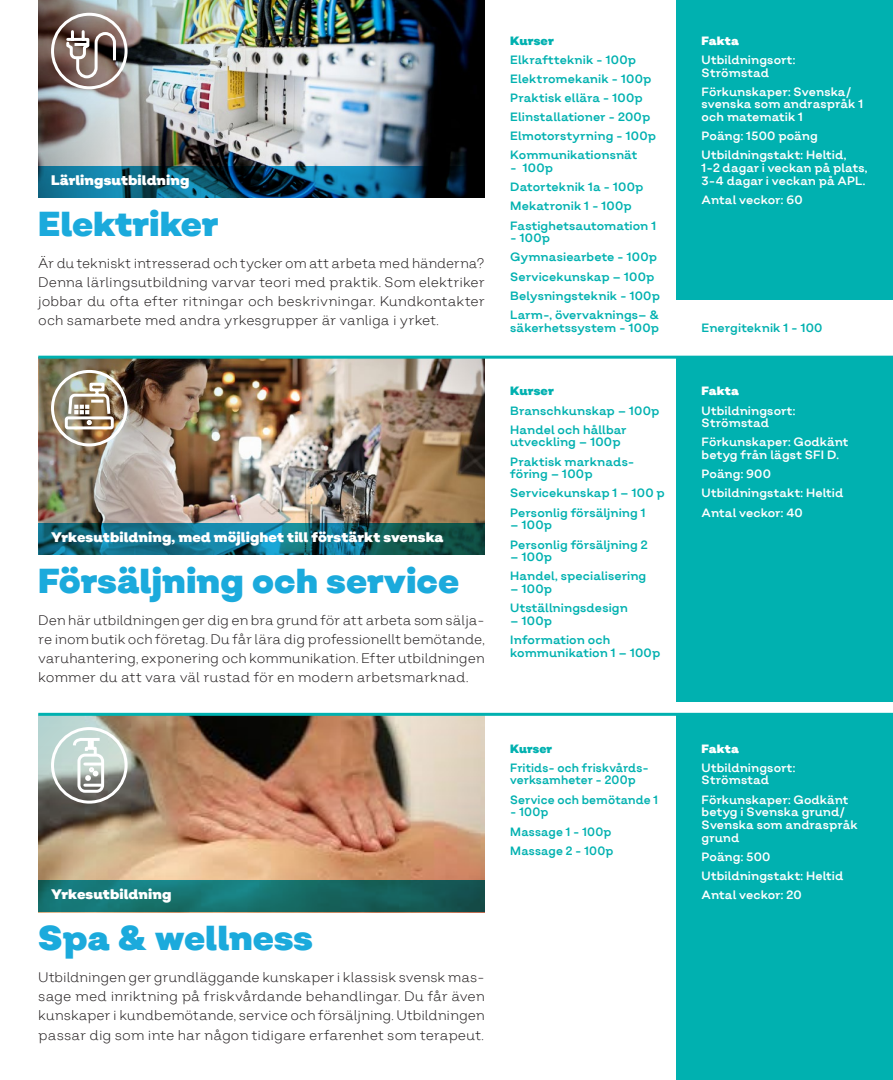
<style>
.page{position:relative;width:893px;height:1080px;background:#fff}
.page>*{position:absolute;margin:0;border:0;box-sizing:border-box;transform-origin:0 0}
.Rubrik_halvsidor{font:900 34.5px "Salvatore";color:#1baadc}
.Brödtext{font:300 13.8px/19.2px "Salvatore";letter-spacing:-.005em;color:#231f20;text-align:justify}
.Brödtext-2{font:300 13.8px/19.2px "Salvatore";letter-spacing:-.005em;color:#231f20;text-align:justify;scale:.95 1}
.Brödtext-3{font:900 13.8px "Salvatore";letter-spacing:.005em;color:#fff}
.minitext{font:12px/12.8px "Salvatore";letter-spacing:.005em;color:#00b1b0}
.minitext-2{font:12px/12.8px "Salvatore";letter-spacing:.005em;color:#fff}
.minitext-3{font:12px/12.8px "Salvatore";letter-spacing:.005em;color:#00b1b0;scale:.96 1}
.minitext-4{font:900 12px "Salvatore";letter-spacing:.015em;color:#fff}
.minitext-5{font:900 12px "Salvatore";letter-spacing:.005em;color:#00b1b0}
.minitext-6{font:900 12px "Salvatore";letter-spacing:.005em;color:#00b1b0;scale:.96 1}
</style>
<div class="page">
<img style="left:38px;top:359px;width:447px;height:164px">
<img style="left:39px;top:359px;width:433px;height:164px">
<div style="left:676px;top:357px;width:217px;height:345px;background:#00b1b0"></div>
<svg style="left:38px;top:523px;width:447px;height:32px;background:#126777"></svg>
<hr style="left:38px;top:356px;width:855px;height:3px;background:#00b1b0">
<img style="left:471px;top:0;width:14px;height:166px">
<img style="left:38px;top:0;width:433px;height:166px">
<div style="left:676px;top:0;width:217px;height:300px;background:#00b1b0"></div>
<svg style="left:38px;top:166px;width:447px;height:32px;background:#0b506d"></svg>
<div style="left:51px;top:13px;width:77px;height:76px;border:3px solid #fff;border-radius:50%"></div>
<svg style="left:65px;top:29px;width:52px;height:51px"></svg>
<img style="left:471px;top:716px;width:14px;height:164px">
<img style="left:38px;top:716px;width:433px;height:164px">
<div style="left:676px;top:714px;width:217px;height:366px;background:#00b1b0"></div>
<svg style="left:38px;top:880px;width:447px;height:32px;background:#166c68"></svg>
<hr style="left:38px;top:713px;width:855px;height:3px;background:#00b1b0">
<div style="left:51px;top:727px;width:77px;height:77px;border:3px solid #fff;border-radius:50%"></div>
<div style="left:77px;top:754px;width:27px;height:39px;border:3px solid #fff;border-radius:6px"></div>
<hr style="left:85px;top:763px;width:17px;height:3px;background:#fff">
<hr style="left:85px;top:784px;width:17px;height:3px;background:#fff">
<svg style="left:85px;top:767px;width:13px;height:14px"></svg>
<svg style="left:71px;top:736px;width:32px;height:21px"></svg>
<div style="left:51px;top:370px;width:77px;height:76px;border:3px solid #fff;border-radius:50%"></div>
<svg style="left:63px;top:381px;width:52px;height:50px"></svg>
<p class="Brödtext-3" style="left:51px;top:171px;width:140px">Lärlingsutbildning</p>
<p class="Rubrik_halvsidor" style="left:38px;top:201px;width:182px">Elektriker</p>
<p class="Brödtext-2" style="left:38px;top:253px;width:471px">Är du tekniskt intresserad och tycker om att arbeta med händerna?<br>Denna lärlingsutbildning varvar teori med praktik. Som elektriker jobbar du ofta efter ritningar och beskrivningar. Kundkontakter och samarbete med andra yrkesgrupper är vanliga i yrket.</p>
<p class="Brödtext-3" style="left:51px;top:528px;width:394px">Yrkesutbildning, med möjlighet till förstärkt svenska</p>
<p class="Rubrik_halvsidor" style="left:38px;top:558px;width:423px">Försäljning och service</p>
<p class="Brödtext" style="left:38px;top:610px;width:448px">Den här utbildningen ger dig en bra grund för att arbeta som sälja&shy;re inom butik och företag. Du får lära dig professionellt bemötande, varuhantering, exponering och kommunikation. Efter utbildningen kommer du att vara väl rustad för en modern arbetsmarknad.</p>
<p class="Brödtext-3" style="left:51px;top:885px;width:122px">Yrkesutbildning</p>
<p class="Rubrik_halvsidor" style="left:38px;top:916px;width:276px">Spa &amp; wellness</p>
<p class="Brödtext" style="left:38px;top:968px;width:448px">Utbildningen ger grundläggande kunskaper i klassisk svensk mas&shy;sage med inriktning på friskvårdande behandlingar. Du får även kunskaper i kundbemötande, service och försäljning. Utbildningen passar dig som inte har någon tidigare erfarenhet som terapeut.</p>
<p class="minitext-5" style="left:510px;top:33px;width:45px">Kurser</p>
<p class="minitext" style="left:510px;top:53px;width:127px">Elkraftteknik - 100p</p>
<p class="minitext" style="left:510px;top:72px;width:143px">Elektromekanik - 100p</p>
<p class="minitext" style="left:510px;top:91px;width:134px">Praktisk ellära - 100p</p>
<p class="minitext" style="left:510px;top:111px;width:142px">Elinstallationer - 200p</p>
<p class="minitext" style="left:510px;top:130px;width:147px">Elmotorstyrning - 100p</p>
<p class="minitext" style="left:510px;top:149px;width:128px">Kommunikationsnät</p>
<p class="minitext" style="left:510px;top:162px;width:44px">- 100p</p>
<p class="minitext" style="left:510px;top:181px;width:135px">Datorteknik 1a - 100p</p>
<p class="minitext" style="left:510px;top:200px;width:123px">Mekatronik 1 - 100p</p>
<p class="minitext" style="left:510px;top:219px;width:147px">Fastighetsautomation 1</p>
<p class="minitext" style="left:510px;top:232px;width:41px">- 100p</p>
<p class="minitext" style="left:510px;top:251px;width:148px">Gymnasiearbete - 100p</p>
<p class="minitext" style="left:510px;top:270px;width:146px">Servicekunskap – 100p</p>
<p class="minitext" style="left:510px;top:289px;width:151px">Belysningsteknik - 100p</p>
<p class="minitext" style="left:510px;top:308px;width:150px">Larm-, övervaknings– &amp; säkerhetssystem - 100p</p>
<p class="minitext-5" style="left:510px;top:383px;width:45px">Kurser</p>
<p class="minitext" style="left:510px;top:404px;width:151px">Branschkunskap – 100p</p>
<p class="minitext" style="left:510px;top:423px;width:118px">Handel och hållbar utveckling – 100p</p>
<p class="minitext" style="left:510px;top:455px;width:126px">Praktisk marknads&shy;föring – 100p</p>
<p class="minitext" style="left:510px;top:487px;width:156px">Servicekunskap 1 – 100 p</p>
<p class="minitext" style="left:510px;top:506px;width:137px">Personlig försäljning 1</p>
<p class="minitext" style="left:510px;top:519px;width:43px">– 100p</p>
<p class="minitext" style="left:510px;top:538px;width:139px">Personlig försäljning 2</p>
<p class="minitext" style="left:510px;top:551px;width:43px">– 100p</p>
<p class="minitext" style="left:510px;top:570px;width:138px">Handel, specialisering</p>
<p class="minitext" style="left:510px;top:583px;width:43px">– 100p</p>
<p class="minitext" style="left:510px;top:602px;width:119px">Utställningsdesign</p>
<p class="minitext" style="left:510px;top:614px;width:43px">– 100p</p>
<p class="minitext" style="left:510px;top:634px;width:152px">Information och kommunikation 1 – 100p</p>
<p class="minitext-6" style="left:510px;top:740px;width:45px">Kurser</p>
<p class="minitext-3" style="left:510px;top:761px;width:146px">Fritids- och friskvårds&shy;verksamheter - 200p</p>
<p class="minitext-3" style="left:510px;top:793px;width:156px">Service och bemötande 1</p>
<p class="minitext-3" style="left:510px;top:806px;width:41px">- 100p</p>
<p class="minitext-3" style="left:510px;top:825px;width:107px">Massage 1 - 100p</p>
<p class="minitext-3" style="left:510px;top:844px;width:109px">Massage 2 - 100p</p>
<p class="minitext-4" style="left:702px;top:33px;width:39px">Fakta</p>
<p class="minitext-2" style="left:702px;top:53px;width:95px">Utbildningsort:<br>Strömstad</p>
<p class="minitext-2" style="left:702px;top:85px;width:163px">Förkunskaper: Svenska/ svenska som andraspråk 1 och matematik 1</p>
<p class="minitext-2" style="left:702px;top:130px;width:118px">Poäng: 1500 poäng</p>
<p class="minitext-2" style="left:702px;top:149px;width:167px">Utbildningstakt: Heltid,<br>1-2 dagar i veckan på plats,<br>3-4 dagar i veckan på APL.</p>
<p class="minitext-2" style="left:702px;top:193px;width:103px">Antal veckor: 60</p>
<p class="minitext" style="left:702px;top:321px;width:122px">Energiteknik 1 - 100</p>
<p class="minitext-4" style="left:702px;top:383px;width:39px">Fakta</p>
<p class="minitext-2" style="left:702px;top:404px;width:95px">Utbildningsort:<br>Strömstad</p>
<p class="minitext-2" style="left:702px;top:436px;width:148px">Förkunskaper: Godkänt betyg från lägst SFI D.</p>
<p class="minitext-2" style="left:702px;top:468px;width:71px">Poäng: 900</p>
<p class="minitext-2" style="left:702px;top:487px;width:143px">Utbildningstakt: Heltid</p>
<p class="minitext-2" style="left:702px;top:506px;width:103px">Antal veckor: 40</p>
<p class="minitext-4" style="left:702px;top:740px;width:39px">Fakta</p>
<p class="minitext-2" style="left:702px;top:761px;width:95px">Utbildningsort:<br>Strömstad</p>
<p class="minitext-2" style="left:702px;top:793px;width:158px">Förkunskaper: Godkänt betyg i Svenska grund/<br>Svenska som andraspråk grund</p>
<p class="minitext-2" style="left:702px;top:850px;width:70px">Poäng: 500</p>
<p class="minitext-2" style="left:702px;top:870px;width:143px">Utbildningstakt: Heltid</p>
<p class="minitext-2" style="left:702px;top:889px;width:102px">Antal veckor: 20</p>
</div>
